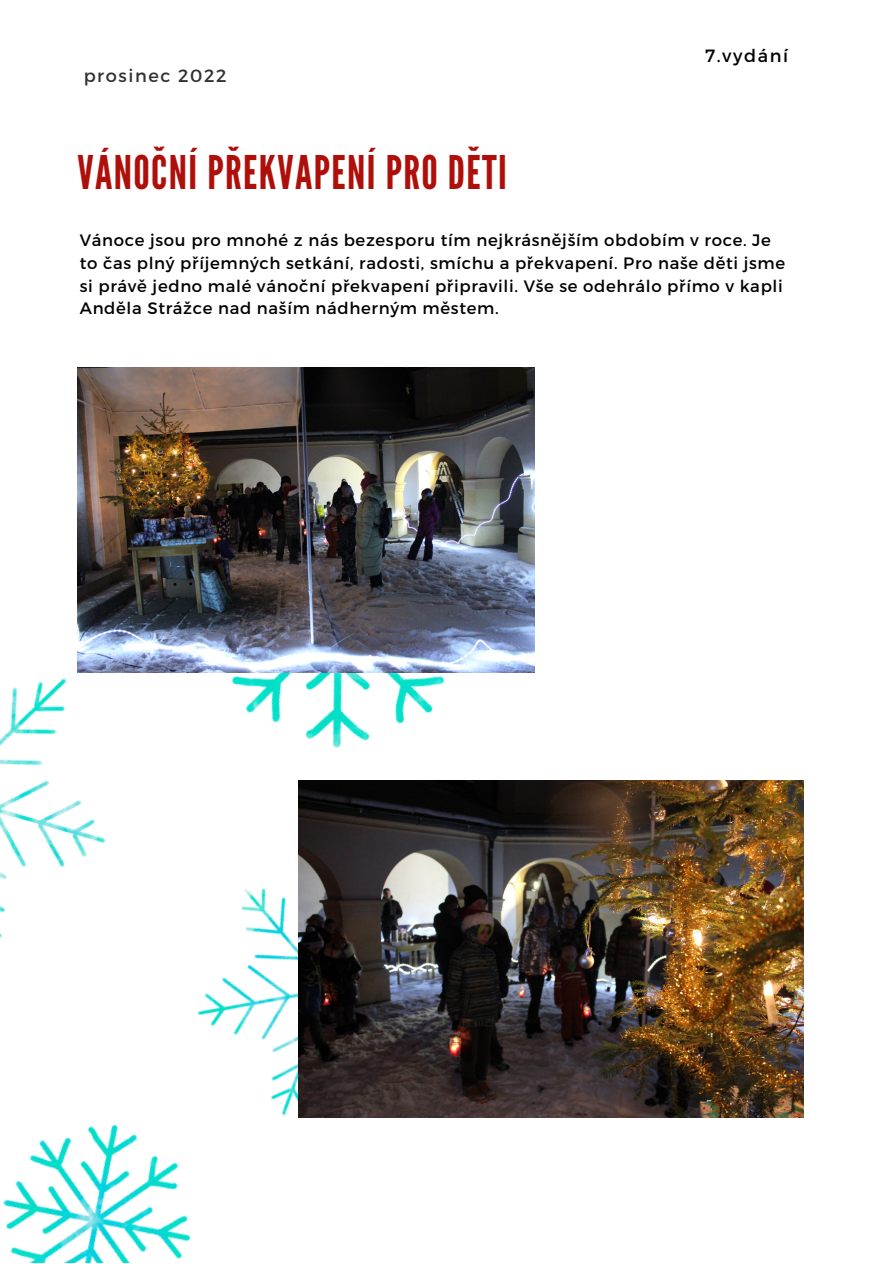
<style>
.page{position:relative;width:893px;height:1264px;background:#fff}
.page>*{position:absolute;margin:0;border:0;box-sizing:border-box;transform-origin:0 0}
.t1{font:46.35px "League Gothic";letter-spacing:.03em;color:#af0f0a}
.t2{font:17.7px "Montserrat";letter-spacing:.09em;color:#323030}
.t3{font:17.7px "Montserrat";letter-spacing:.09em;color:#000}
.t4{font:16.5px/22.6px "Montserrat";letter-spacing:.04em;color:#000}
</style>
<div class="page">
<img style="left:0;top:367px;width:576px;height:895px">
<img style="left:77px;top:368px;width:457px;height:304px">
<img style="left:298px;top:780px;width:505px;height:337px">
<p class="t2" style="left:84px;top:64px;width:144px">prosinec 2022</p>
<h1 class="t1" style="left:77px;top:146px;width:431px">VÁNOČNÍ PŘEKVAPENÍ PRO DĚTI</h1>
<p class="t3" style="left:705px;top:44px;width:85px">7.vydání</p>
<p class="t4" style="left:80px;top:228px;width:707px">Vánoce jsou pro mnohé z nás bezesporu tím nejkrásnějším obdobím v roce. Je to čas plný příjemných setkání, radosti, smíchu a překvapení. Pro naše děti jsme si právě jedno malé vánoční překvapení připravili. Vše se odehrálo přímo v kapli Anděla Strážce nad naším nádherným městem.</p>
</div>
